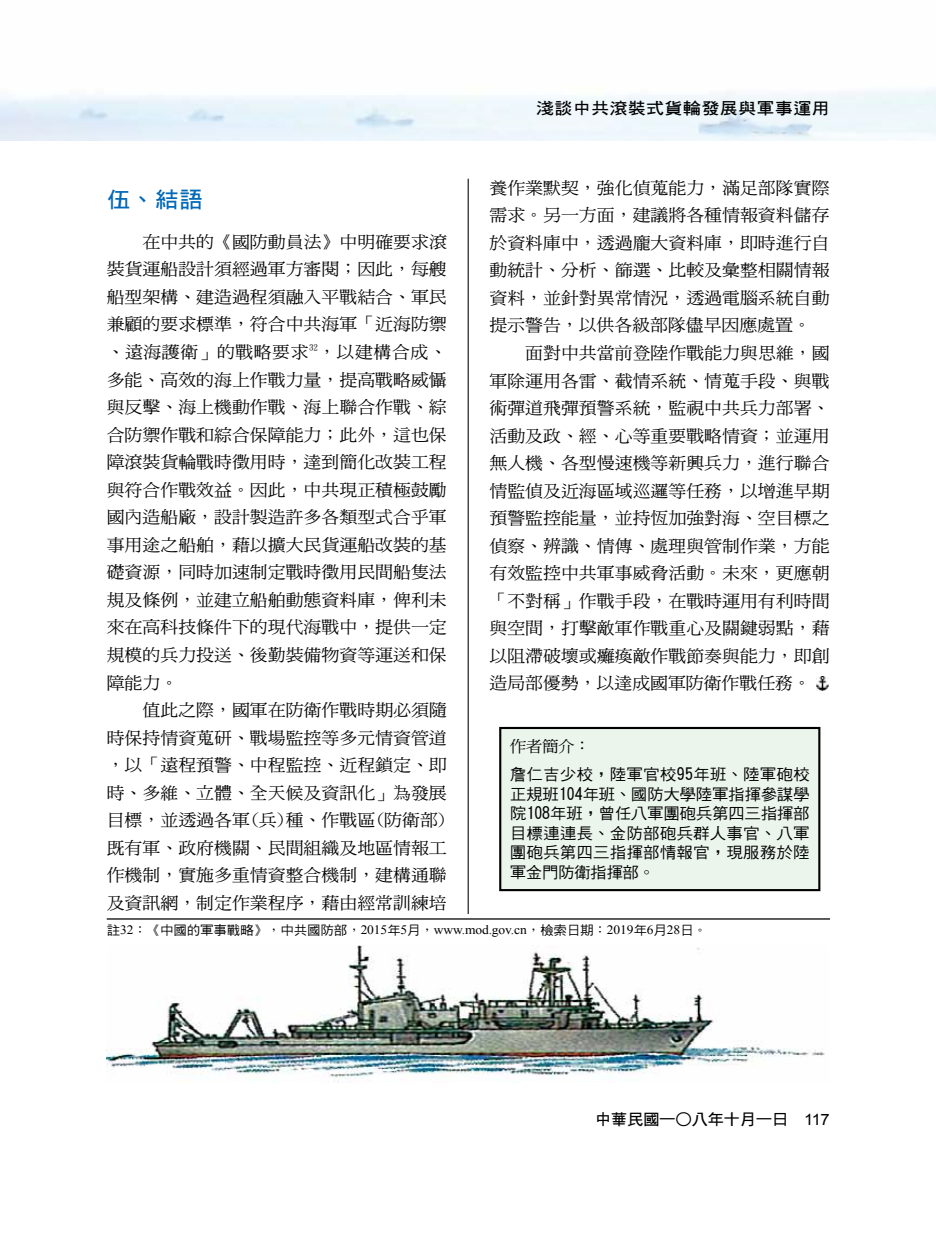
<style>
.page{position:relative;width:936px;height:1234px;background:#fff}
.page>*{position:absolute;margin:0;border:0;box-sizing:border-box;transform-origin:0 0}
.t1{font:22.2px "DF Hei Bd HK BF";color:#0068b7;scale:1.05 1}
.t2{font:16.95px/27.5px "DF Ming Md HK BF";color:#000;text-align:justify;scale:1.05 1}
.t3{font:16.2px "DF Hei Bd HK BF";letter-spacing:.02em;color:#000;scale:1.11 1}
.t4{font:15.6px/19.5px "DF Hei Md HK BF";letter-spacing:.01em;color:#000;text-align:justify;scale:1.05 1}
.t5{font:15.6px "DF Hei Bd HK BF";letter-spacing:-.025em;color:#000;scale:1.05 1}
.t6{font:15.6px "DF Ming Md HK BF";color:#000;scale:1.05 1}
.t7{font:12.9px "Times New Roman";letter-spacing:-.01em;color:#000;scale:1.05 1}
.s1{font-family:"DF Hei Md HK BF"}
.s2{font-family:"DF Kai Shu SB Estd BF"}
.s3{font-family:"DFN Hei XB HK BF"}
.s4{font-family:"Arial"}
</style>
<div class="page">
<hr style="left:467px;top:179px;width:1px;height:871px;background:#000">
<div style="left:107px;top:914px;width:723px;height:32px;background:#fff"></div>
<hr style="left:107px;top:918px;width:723px;height:1px;background:#000">
<div style="left:500px;top:727px;width:319px;height:162px;background:#ebf5ec"></div>
<div style="left:499px;top:726px;width:321px;height:165px;border:2px solid #000"></div>
<img style="left:816px;top:676px;width:12px;height:14px">
<img style="left:107px;top:945px;width:718px;height:137px">
<h1 class="t1" style="left:107px;top:188px;width:93px">伍、結語</h1>
<p class="t2" style="left:107px;top:228px;width:325px;text-indent:36px">在中共的《國防動員法》中明確要求滾裝貨運船設計須經過軍方審閱；因此，每艘船型架構、建造過程須融入平戰結合、軍民兼顧的要求標準，符合中共海軍「近海防禦、遠海護衛」的戰略要求<sup>32</sup>，以建構合成、多能、高效的海上作戰力量，提高戰略威懾與反擊、海上機動作戰、海上聯合作戰、綜合防禦作戰和綜合保障能力；此外，這也保障滾裝貨輪戰時徵用時，達到簡化改裝工程與符合作戰效益。因此，中共現正積極鼓勵國內造船廠，設計製造許多各類型式合乎軍事用途之船舶，藉以擴大民貨運船改裝的基礎資源，同時加速制定戰時徵用民間船隻法規及條例，並建立船舶動態資料庫，俾利未來在高科技條件下的現代海戰中，提供一定規模的兵力投送、後勤裝備物資等運送和保障能力。</p>
<p class="t2" style="left:107px;top:696px;width:325px;text-indent:36px">值此之際，國軍在防衛作戰時期必須隨時保持情資蒐研、戰場監控等多元情資管道，以「遠程預警、中程監控、近程鎖定、即時、多維、立體、全天候及資訊化」為發展目標，並透過各軍(兵)種、作戰區(防衛部)既有軍、政府機關、民間組織及地區情報工作機制，實施多重情資整合機制，建構通聯及資訊網，制定作業程序，藉由經常訓練培</p>
<p class="t3" style="left:536px;top:100px;width:266px">淺談中共滾裝式貨輪發展與軍事運用</p>
<p class="t2" style="left:489px;top:174px;width:325px">養作業默契，強化偵蒐能力，滿足部隊實際需求。另一方面，建議將各種情報資料儲存於資料庫中，透過龐大資料庫，即時進行自動統計、分析、篩選、比較及彙整相關情報資料，並針對異常情況，透過電腦系統自動提示警告，以供各級部隊儘早因應處置。</p>
<p class="t2" style="left:489px;top:339px;width:325px;text-indent:36px">面對中共當前登陸作戰能力與思維，國軍除運用各雷、截情系統、情蒐手段、與戰術彈道飛彈預警系統，監視中共兵力部署、活動及政、經、心等重要戰略情資；並運用無人機、各型慢速機等新興兵力，進行聯合情監偵及近海區域巡邏等任務，以增進早期預警監控能量，並持恆加強對海、空目標之偵察、辨識、情傳、處理與管制作業，方能有效監控中共軍事威脅活動。未來，更應朝「不對稱」作戰手段，在戰時運用有利時間與空間，打擊敵軍作戰重心及關鍵弱點，藉以阻滯破壞或癱瘓敵作戰節奏與能力，即創造局部優勢，以達成國軍防衛作戰任務。</p>
<p class="t6" style="left:510px;top:737px;width:78px">作者簡介：</p>
<p class="t4" style="left:510px;top:764px;width:287px">詹仁吉少校，陸軍官校95年班、陸軍砲校正規班104年班、國防大學陸軍指揮參謀學院108年班，曾任八軍團砲兵第四三指揮部目標連連長、金防部砲兵群人事官、八軍團砲兵第四三指揮部情報官，現服務於陸軍金門防衛指揮部。</p>
<p class="t7" style="left:107px;top:920px;width:573px"><span class="s1">註</span>32<span class="s2">：《</span><span class="s1">中國的軍事戰略</span><span class="s2">》，</span><span class="s1">中共國防部</span><span class="s2">，</span>2015<span class="s1">年</span>5<span class="s1">月</span><span class="s2">，</span>www.mod.gov.cn<span class="s2">，</span><span class="s1">檢索日期</span><span class="s2">：</span>2019<span class="s1">年</span>6<span class="s1">月</span>28<span class="s1">日</span><span class="s2">。</span></p>
<p class="t5" style="left:595px;top:1111px;width:225px">中華民國一<span class="s3">○</span>八年十月一日　<span class="s4">117</span></p>
</div>
